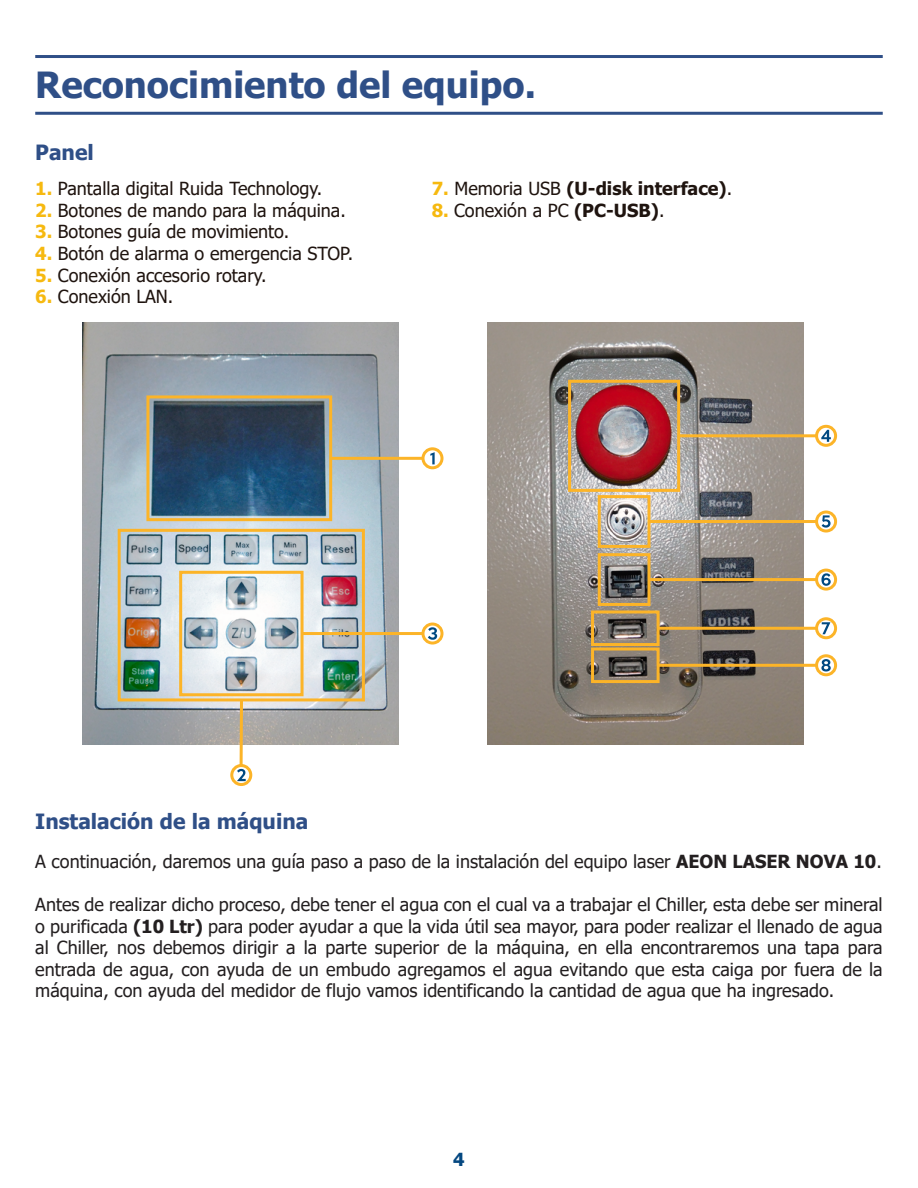
<style>
.page{position:relative;width:918px;height:1188px;background:#fff}
.page>*{position:absolute;margin:0;border:0;box-sizing:border-box;transform-origin:0 0}
.t1{font:700 36px "Tahoma";color:#2f4f87}
.t2{font:700 21px "Tahoma";color:#2f4f87}
.t3{font:18px/21.6px "Tahoma";color:#231f20;text-align:justify}
.t4{font:18px "Tahoma";color:#1f140f}
.t5{font:700 18px "Tahoma";color:#1f140f}
.t6{font:700 18px "Tahoma";color:#054881}
.s1{color:#f6b910}
.s2{font-weight:400}
.s3{font-weight:700;color:#f6b910}
.s4{font-weight:700}
</style>
<div class="page">
<img style="left:487px;top:323px;width:317px;height:421px">
<hr style="left:35px;top:112px;width:848px;height:3px;background:#2f4f87">
<hr style="left:35px;top:55px;width:848px;height:3px;background:#2f4f87">
<img style="left:82px;top:323px;width:317px;height:421px">
<hr style="left:302px;top:632px;width:121px;height:3px;background:#fcb428">
<hr style="left:240px;top:700px;width:3px;height:66px;background:#fcb428">
<svg style="left:430px;top:452px;width:5px;height:12px"></svg>
<svg style="left:237px;top:769px;width:9px;height:12px"></svg>
<div style="left:230px;top:764px;width:22px;height:22px;border:3px solid #fcb428;border-radius:50%"></div>
<svg style="left:428px;top:627px;width:9px;height:13px"></svg>
<div style="left:421px;top:623px;width:22px;height:22px;border:3px solid #fcb428;border-radius:50%"></div>
<div style="left:179px;top:571px;width:125px;height:125px;border:3px solid #fcb428"></div>
<div style="left:146px;top:395px;width:186px;height:126px;border:3px solid #fcb428"></div>
<div style="left:118px;top:529px;width:247px;height:172px;border:3px solid #fcb428"></div>
<div style="left:421px;top:447px;width:22px;height:22px;border:3px solid #fcb428;border-radius:50%"></div>
<svg style="left:821px;top:430px;width:10px;height:12px"></svg>
<div style="left:591px;top:610px;width:69px;height:36px;border:3px solid #fcb428"></div>
<div style="left:591px;top:648px;width:69px;height:35px;border:3px solid #fcb428"></div>
<hr style="left:679px;top:434px;width:138px;height:3px;background:#fcb428">
<div style="left:815px;top:425px;width:22px;height:22px;border:3px solid #fcb428;border-radius:50%"></div>
<hr style="left:649px;top:520px;width:168px;height:3px;background:#fcb428">
<div style="left:815px;top:511px;width:22px;height:22px;border:3px solid #fcb428;border-radius:50%"></div>
<hr style="left:649px;top:578px;width:168px;height:3px;background:#fcb428">
<div style="left:815px;top:569px;width:22px;height:22px;border:3px solid #fcb428;border-radius:50%"></div>
<hr style="left:658px;top:627px;width:159px;height:3px;background:#fcb428">
<div style="left:815px;top:617px;width:22px;height:22px;border:3px solid #fcb428;border-radius:50%"></div>
<hr style="left:658px;top:664px;width:159px;height:3px;background:#fcb428">
<div style="left:815px;top:654px;width:22px;height:22px;border:3px solid #fcb428;border-radius:50%"></div>
<hr style="left:331px;top:457px;width:92px;height:3px;background:#fcb428">
<svg style="left:822px;top:515px;width:9px;height:13px"></svg>
<svg style="left:821px;top:573px;width:10px;height:13px"></svg>
<svg style="left:822px;top:622px;width:8px;height:12px"></svg>
<svg style="left:821px;top:659px;width:10px;height:13px"></svg>
<div style="left:568px;top:380px;width:112px;height:112px;border:3px solid #fcb428"></div>
<div style="left:598px;top:495px;width:53px;height:53px;border:3px solid #fcb428"></div>
<div style="left:598px;top:553px;width:53px;height:53px;border:3px solid #fcb428"></div>
<h1 class="t1" style="left:35px;top:60px;width:502px">Reconocimiento del equipo.</h1>
<p class="t2" style="left:35px;top:137px;width:60px">Panel</p>
<p class="t5" style="left:432px;top:176px;width:302px"><span class="s1">7.</span> <span class="s2">Memoria USB</span> (U-disk interface)<span class="s2">.</span></p>
<p class="t4" style="left:432px;top:198px;width:234px"><span class="s3">8.</span> Conexión a PC <span class="s4">(PC-USB)</span>.</p>
<p class="t4" style="left:35px;top:177px;width:289px"><span class="s3">1.</span> Pantalla digital Ruida Technology.</p>
<p class="t4" style="left:35px;top:198px;width:312px"><span class="s3">2.</span> Botones de mando para la máquina.</p>
<p class="t4" style="left:35px;top:220px;width:256px"><span class="s3">3.</span> Botones guía de movimiento.</p>
<p class="t4" style="left:35px;top:241px;width:319px"><span class="s3">4.</span> Botón de alarma o emergencia STOP.</p>
<p class="t4" style="left:35px;top:263px;width:233px"><span class="s3">5.</span> Conexión accesorio rotary.</p>
<p class="t4" style="left:35px;top:285px;width:140px"><span class="s3">6.</span> Conexión LAN.</p>
<p class="t2" style="left:35px;top:807px;width:275px">Instalación de la máquina</p>
<p class="t3" style="left:35px;top:851px;width:848px">A continuación, daremos una guía paso a paso de la instalación del equipo laser <span class="s4">AEON LASER NOVA 10</span>.</p>
<p class="t3" style="left:35px;top:895px;width:849px">Antes de realizar dicho proceso, debe tener el agua con el cual va a trabajar el Chiller, esta debe ser mineral o purificada <span class="s4">(10 Ltr)</span> para poder ayudar a que la vida útil sea mayor, para poder realizar el llenado de agua al Chiller, nos debemos dirigir a la parte superior de la máquina, en ella encontraremos una tapa para entrada de agua, con ayuda de un embudo agregamos el agua evitando que esta caiga por fuera de la máquina, con ayuda del medidor de flujo vamos identificando la cantidad de agua que ha ingresado.</p>
<p class="t6" style="left:453px;top:1147px;width:13px">4</p>
</div>
